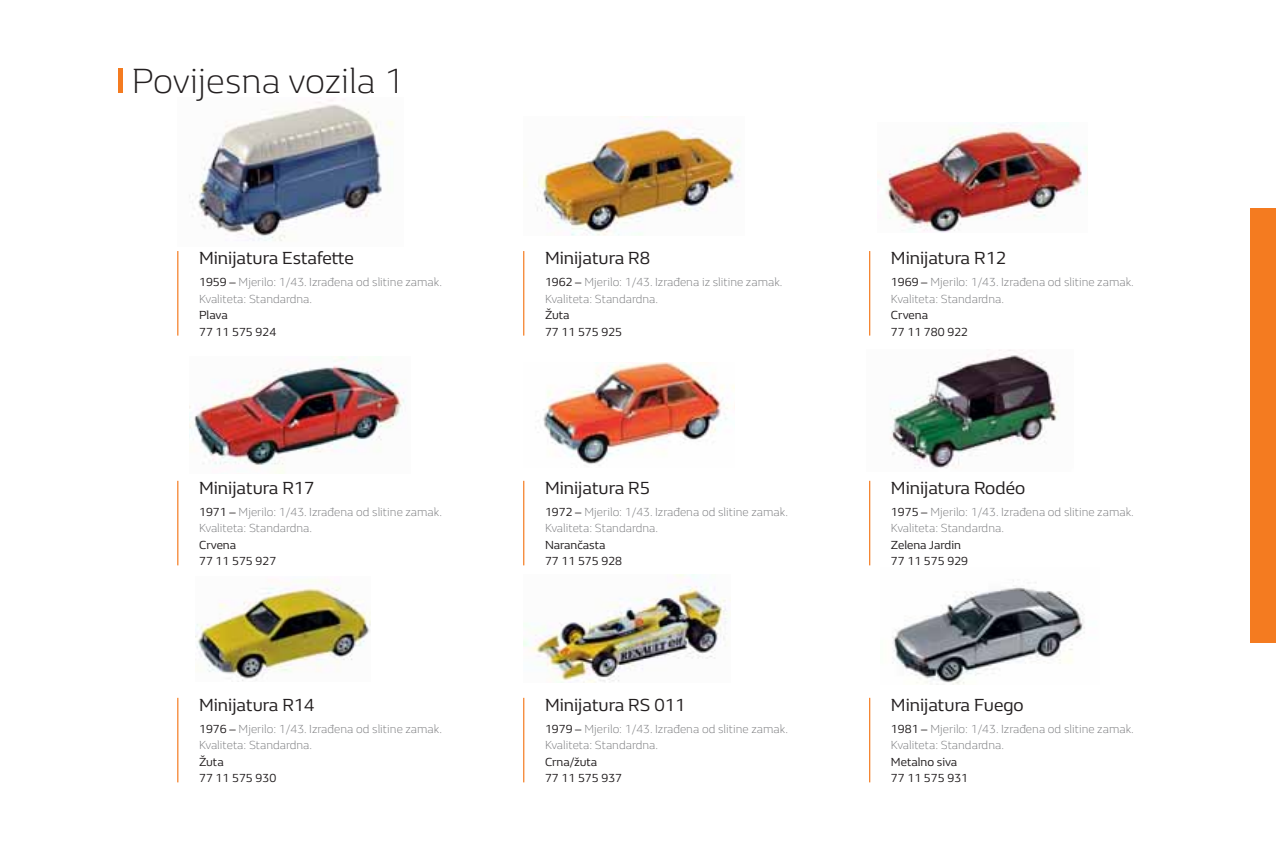
<style>
.page{position:relative;width:1276px;height:851px;background:#fff}
.page>*{position:absolute;margin:0;border:0;box-sizing:border-box;transform-origin:0 0}
.t1{font:300 36px "Renault Life";color:#231f20}
.t2{font:18px "Renault Life";color:#231f20}
.t3{font:300 12px/16.5px "Renault Life";color:#77787b}
.t4{font:12px/16.5px "Renault Life";color:#231f20}
.s1{font-weight:400;color:#231f20}
</style>
<div class="page">
<div style="left:1250px;top:208px;width:26px;height:434px;background:#f47b20"></div>
<hr style="left:869px;top:251px;width:1px;height:84px;background:#f47b20">
<img style="left:877px;top:122px;width:210px;height:110px">
<img style="left:523px;top:116px;width:217px;height:119px">
<hr style="left:523px;top:251px;width:1px;height:84px;background:#f47b20">
<hr style="left:177px;top:480px;width:1px;height:85px;background:#f47b20">
<img style="left:189px;top:357px;width:217px;height:116px">
<hr style="left:523px;top:480px;width:1px;height:85px;background:#f47b20">
<img style="left:543px;top:362px;width:191px;height:104px">
<hr style="left:869px;top:480px;width:1px;height:85px;background:#f47b20">
<img style="left:890px;top:350px;width:169px;height:119px">
<hr style="left:177px;top:697px;width:1px;height:85px;background:#f47b20">
<img style="left:196px;top:579px;width:174px;height:102px">
<hr style="left:869px;top:697px;width:1px;height:85px;background:#f47b20">
<img style="left:892px;top:582px;width:193px;height:102px">
<img style="left:189px;top:100px;width:205px;height:141px">
<hr style="left:177px;top:251px;width:1px;height:84px;background:#f47b20">
<hr style="left:523px;top:697px;width:1px;height:85px;background:#f47b20">
<img style="left:523px;top:574px;width:205px;height:108px">
<div style="left:118px;top:68px;width:5px;height:25px;background:#f47b20"></div>
<h1 class="t1" style="left:132px;top:67px;width:274px">Povijesna vozila 1</h1>
<h2 class="t2" style="left:199px;top:251px;width:156px">Minijatura Estafette</h2>
<p class="t3" style="left:199px;top:275px;width:244px"><span class="s1">1959 –</span> Mjerilo: 1/43. Izrađena od slitine zamak.<br>Kvaliteta: Standardna.</p>
<p class="t4" style="left:199px;top:308px;width:79px">Plava<br>77 11 575 924</p>
<h2 class="t2" style="left:199px;top:481px;width:117px">Minijatura R17</h2>
<p class="t3" style="left:199px;top:504px;width:244px"><span class="s1">1971 –</span> Mjerilo: 1/43. Izrađena od slitine zamak.<br>Kvaliteta: Standardna.</p>
<p class="t4" style="left:199px;top:537px;width:79px">Crvena<br>77 11 575 927</p>
<h2 class="t2" style="left:199px;top:698px;width:117px">Minijatura R14</h2>
<p class="t3" style="left:199px;top:721px;width:244px"><span class="s1">1976 –</span> Mjerilo: 1/43. Izrađena od slitine zamak.<br>Kvaliteta: Standardna.</p>
<p class="t4" style="left:199px;top:754px;width:79px">Žuta<br>77 11 575 930</p>
<h2 class="t2" style="left:545px;top:251px;width:107px">Minijatura R8</h2>
<p class="t3" style="left:545px;top:275px;width:239px"><span class="s1">1962 –</span> Mjerilo: 1/43. Izrađena iz slitine zamak.<br>Kvaliteta: Standardna.</p>
<p class="t4" style="left:545px;top:308px;width:79px">Žuta<br>77 11 575 925</p>
<h2 class="t2" style="left:545px;top:481px;width:107px">Minijatura R5</h2>
<p class="t3" style="left:545px;top:504px;width:244px"><span class="s1">1972 –</span> Mjerilo: 1/43. Izrađena od slitine zamak.<br>Kvaliteta: Standardna.</p>
<p class="t4" style="left:545px;top:537px;width:79px">Narančasta<br>77 11 575 928</p>
<h2 class="t2" style="left:545px;top:698px;width:142px">Minijatura RS 011</h2>
<p class="t3" style="left:545px;top:721px;width:244px"><span class="s1">1979 –</span> Mjerilo: 1/43. Izrađena od slitine zamak.<br>Kvaliteta: Standardna.</p>
<p class="t4" style="left:545px;top:754px;width:79px">Crna/žuta<br>77 11 575 937</p>
<h2 class="t2" style="left:891px;top:251px;width:117px">Minijatura R12</h2>
<p class="t3" style="left:891px;top:275px;width:244px"><span class="s1">1969 –</span> Mjerilo: 1/43. Izrađena od slitine zamak.<br>Kvaliteta: Standardna.</p>
<p class="t4" style="left:891px;top:308px;width:79px">Crvena<br>77 11 780 922</p>
<h2 class="t2" style="left:891px;top:481px;width:136px">Minijatura Rodéo</h2>
<p class="t3" style="left:891px;top:504px;width:244px"><span class="s1">1975 –</span> Mjerilo: 1/43. Izrađena od slitine zamak.<br>Kvaliteta: Standardna.</p>
<p class="t4" style="left:891px;top:537px;width:79px">Zelena Jardin<br>77 11 575 929</p>
<h2 class="t2" style="left:891px;top:698px;width:134px">Minijatura Fuego</h2>
<p class="t3" style="left:891px;top:721px;width:244px"><span class="s1">1981 –</span> Mjerilo: 1/43. Izrađena od slitine zamak.<br>Kvaliteta: Standardna.</p>
<p class="t4" style="left:891px;top:754px;width:79px">Metalno siva<br>77 11 575 931</p>
</div>
